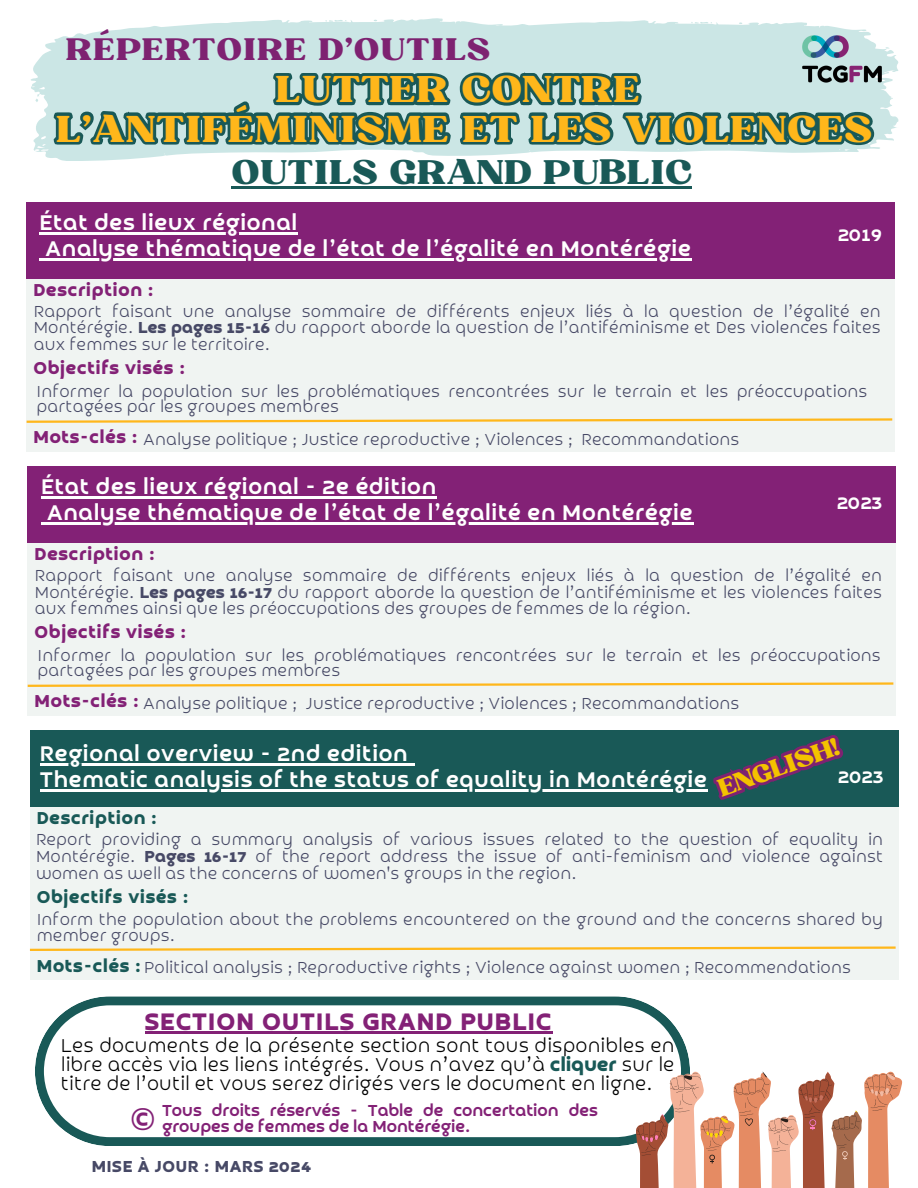
<style>
.page{position:relative;width:918px;height:1188px;background:#fff}
.page>*{position:absolute;margin:0;border:0;box-sizing:border-box;transform-origin:0 0}
.t1{font:43.5px "Croogla 4 F";color:#832176}
.t2{font:36px/39.3px "Bugaki";letter-spacing:.01em;color:#ffb71b;text-align:center}
.t3{font:33px "Bugaki";color:#195957}
.t4{font:30px "Bugaki";letter-spacing:.025em;color:#7e2271}
.t5{font:700 27px "Croogla 4 F";letter-spacing:.04em;color:#832176}
.t6{font:24px "Croogla 4 F";letter-spacing:.03em;color:#fff}
.t7{font:24px "Bugaki";color:#f4c200}
.t8{font:200 21px/19.2px "Croogla 4 F";letter-spacing:.01em;color:#000;text-align:justify}
.t9{font:21px "Croogla 4 F";color:#fff}
.t10{font:700 19.5px "Croogla 4 F";letter-spacing:.04em;color:#832176}
.t11{font:700 19.5px "Croogla 4 F";letter-spacing:.04em;color:#195957}
.t12{font:200 18px/16.8px "Croogla 4 F";letter-spacing:.01em;color:#474966;text-align:justify}
.t13{font:18px "Croogla 4 F";color:#832176}
.t14{font:700 18px "Croogla 4 F";letter-spacing:.04em;color:#474966}
.s1{font-weight:700}
.s2{font-weight:700;font-size:19.5px;color:#832176}
.s3{font-weight:700;font-size:19.5px;color:#195957}
.s4{font-weight:700;color:#195957}
</style>
<div class="page">
<div style="left:27px;top:203px;width:868px;height:248px;background:#f0f4f2"></div>
<div style="left:27px;top:203px;width:868px;height:75px;background:#832176"></div>
<svg style="left:26px;top:417px;width:867px;height:7px"></svg>
<hr style="left:40px;top:233px;width:258px;height:2px;background:#fff">
<svg style="left:40px;top:259px;width:6px;height:2px"></svg>
<hr style="left:46px;top:259px;width:646px;height:2px;background:#fff">
<div style="left:28px;top:467px;width:868px;height:248px;background:#f0f4f2"></div>
<div style="left:28px;top:467px;width:868px;height:75px;background:#832176"></div>
<svg style="left:27px;top:681px;width:867px;height:7px"></svg>
<hr style="left:41px;top:497px;width:396px;height:2px;background:#fff">
<svg style="left:41px;top:523px;width:6px;height:2px"></svg>
<hr style="left:47px;top:523px;width:646px;height:2px;background:#fff">
<div style="left:30px;top:731px;width:868px;height:249px;background:#f0f4f2"></div>
<div style="left:30px;top:731px;width:868px;height:75px;background:#195957"></div>
<svg style="left:29px;top:946px;width:867px;height:5px"></svg>
<hr style="left:40px;top:764px;width:368px;height:2px;background:#fff">
<svg style="left:408px;top:764px;width:6px;height:2px"></svg>
<hr style="left:40px;top:790px;width:668px;height:2px;background:#fff">
<svg style="left:540px;top:20px;width:359px;height:129px;fill:#cbe6e5"></svg>
<svg style="left:887px;top:70px;width:9px;height:4px"></svg>
<svg style="left:691px;top:21px;width:26px;height:3px"></svg>
<svg style="left:31px;top:18px;width:509px;height:140px;fill:#cbe6e5"></svg>
<svg style="left:325px;top:19px;width:26px;height:3px"></svg>
<svg style="left:268px;top:62px;width:379px;height:29px"></svg>
<svg style="left:49px;top:91px;width:830px;height:376px"></svg>
<svg style="left:35px;top:996px;width:655px;height:150px"></svg>
<svg style="left:619px;top:1069px;width:283px;height:119px"></svg>
<hr style="left:145px;top:1032px;width:407px;height:2px;background:#832176">
<svg style="left:703px;top:730px;width:164px;height:77px"></svg>
<img style="left:801px;top:31px;width:86px;height:59px">
<h5 class="t4" style="left:66px;top:31px;width:426px">RÉPERTOIRE D’OUTILS</h5>
<p class="t2" style="left:56px;top:71px;width:818px">LUTTER CONTRE<br>L’ANTIFÉMINISME ET LES VIOLENCES</p>
<p class="t3" style="left:232px;top:152px;width:462px">OUTILS GRAND PUBLIC</p>
<p class="t6" style="left:40px;top:212px;width:259px">État des lieux régional</p>
<p class="t6" style="left:46px;top:238px;width:647px">Analyse thématique de l’état de l’égalité en Montérégie</p>
<p class="t10" style="left:33px;top:281px;width:122px">Description :</p>
<p class="t9" style="left:838px;top:226px;width:46px">2019</p>
<p class="t12" style="left:34px;top:304px;width:849px">Rapport faisant une analyse sommaire de différents enjeux liés à la question de l’égalité en Montérégie. <span class="s1">Les pages 15-16</span> du rapport aborde la question de l’antiféminisme et Des violences faites aux femmes sur le territoire.</p>
<h1 class="t10" style="left:33px;top:360px;width:153px">Objectifs visés :</h1>
<h1 class="t12" style="left:37px;top:384px;width:832px;line-height:15.8px">Informer la population sur les problématiques rencontrées sur le terrain et les préoccupations partagées par les groupes membres</h1>
<h2 class="t12" style="left:33px;top:432px;width:708px"><span class="s2">Mots-clés :</span> Analyse politique ; Justice reproductive ; Violences ; Recommandations</h2>
<h6 class="t6" style="left:41px;top:476px;width:397px">État des lieux régional - 2e édition</h6>
<p class="t6" style="left:47px;top:502px;width:647px">Analyse thématique de l’état de l’égalité en Montérégie</p>
<p class="t9" style="left:837px;top:493px;width:47px">2023</p>
<p class="t10" style="left:34px;top:545px;width:122px">Description :</p>
<p class="t12" style="left:35px;top:568px;width:849px">Rapport faisant une analyse sommaire de différents enjeux liés à la question de l’égalité en Montérégie. <span class="s1">Les pages 16-17</span> du rapport aborde la question de l’antiféminisme et les violences faites aux femmes ainsi que les préoccupations des groupes de femmes de la région.</p>
<h6 class="t10" style="left:34px;top:624px;width:153px">Objectifs visés :</h6>
<p class="t12" style="left:38px;top:648px;width:845px;line-height:15.8px">Informer la population sur les problématiques rencontrées sur le terrain et les préoccupations partagées par les groupes membres</p>
<h6 class="t12" style="left:34px;top:696px;width:706px"><span class="s2">Mots-clés :</span> Analyse politique ; Justice reproductive ; Violences ; Recommandations</h6>
<h6 class="t7" style="left:714px;top:775px;width:129px;rotate:-20deg">ENGLISH!</h6>
<p class="t6" style="left:40px;top:743px;width:369px">Regional overview - 2nd edition</p>
<h6 class="t6" style="left:40px;top:769px;width:669px">Thematic analysis of the status of equality in Montérégie</h6>
<p class="t9" style="left:838px;top:768px;width:47px">2023</p>
<p class="t12" style="left:36px;top:832px;width:849px">Report providing a summary analysis of various issues related to the question of equality in Montérégie. <span class="s1">Pages 16-17</span> of the report address the issue of anti-feminism and violence against women as well as the concerns of women's groups in the region.</p>
<h4 class="t12" style="left:37px;top:913px;width:848px;line-height:15.8px">Inform the population about the problems encountered on the ground and the concerns shared by member groups.</h4>
<h5 class="t11" style="left:37px;top:809px;width:122px">Description :</h5>
<h6 class="t11" style="left:37px;top:888px;width:153px">Objectifs visés :</h6>
<p class="t12" style="left:37px;top:960px;width:816px"><span class="s3">Mots-clés :</span> Political analysis ; Reproductive rights ; Violence against women ; Recommendations</p>
<p class="t5" style="left:145px;top:1009px;width:408px">SECTION OUTILS GRAND PUBLIC</p>
<h6 class="t8" style="left:61px;top:1037px;width:615px">Les documents de la présente section sont tous disponibles en libre accès via les liens intégrés. Vous n’avez qu’à <span class="s4">cliquer</span> sur le titre de l’outil et vous serez dirigés vers le document en ligne.</h6>
<h6 class="t13" style="left:162px;top:1103px;width:437px">Tous droits réservés - Table de concertation des</h6>
<p class="t1" style="left:131px;top:1097px;width:26px">©</p>
<h6 class="t13" style="left:162px;top:1119px;width:310px">groupes de femmes de la Montérégie.</h6>
<p class="t14" style="left:92px;top:1158px;width:221px">MISE À JOUR : MARS 2024</p>
</div>
